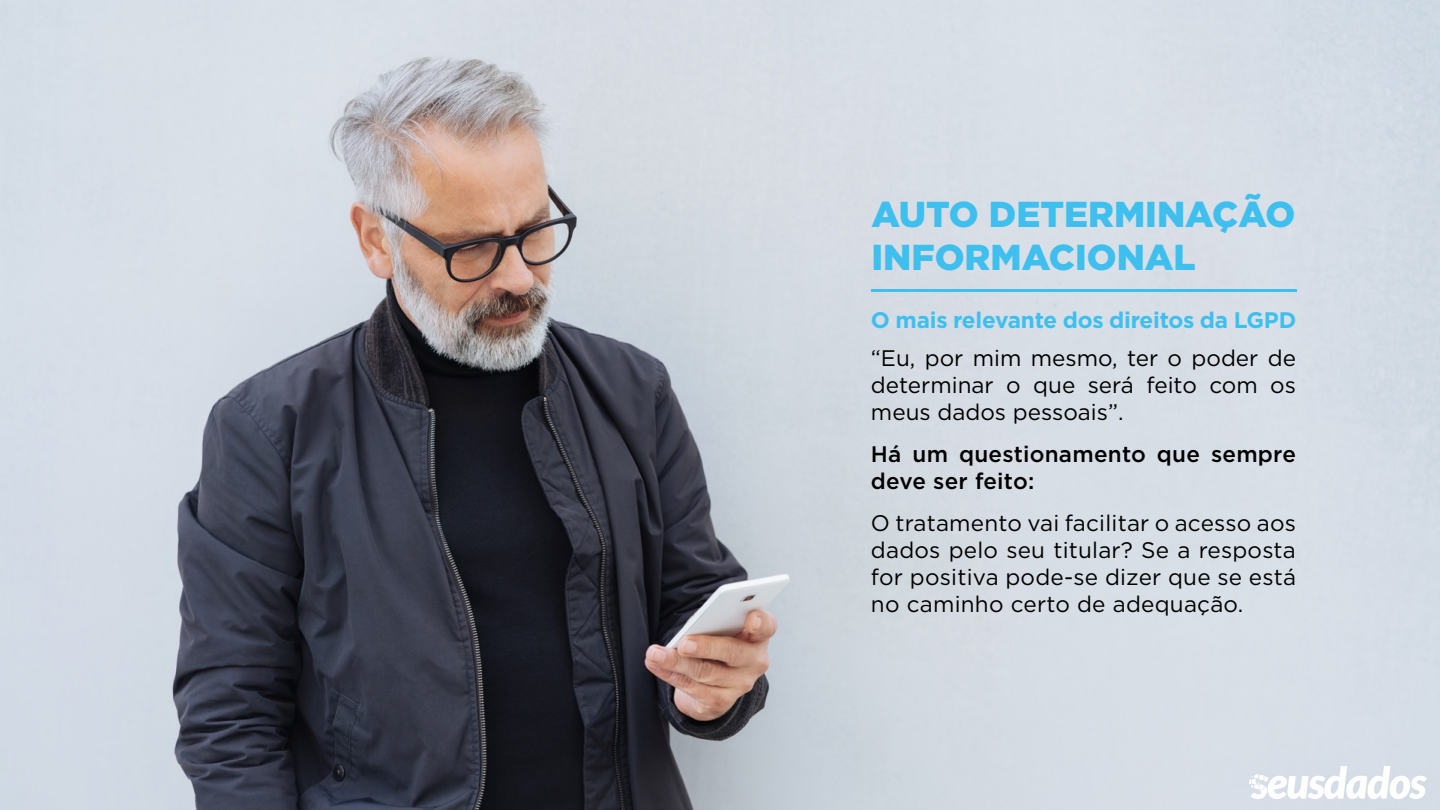
<style>
.page{position:relative;width:1440px;height:810px;background:#fff}
.page>*{position:absolute;margin:0;border:0;box-sizing:border-box;transform-origin:0 0}
.t1{font:900 36px/43.2px "Gotham";color:#3ebfee}
.t2{font:22.5px/27px "Gotham";color:#000;text-align:justify}
.t3{font:500 22.5px/27px "Gotham";letter-spacing:.01em;color:#000}
.t4{font:700 22.5px "Gotham";letter-spacing:-.01em;color:#3ebfee}
</style>
<div class="page">
<img style="left:0;top:0;width:1440px;height:810px">
<hr style="left:871px;top:289px;width:425px;height:3px;background:#3ebfee">
<img style="left:1250px;top:766px;width:177px;height:32px">
<h1 class="t1" style="left:871px;top:192px;width:425px">AUTO DETERMINAÇÃO<br>INFORMACIONAL</h1>
<p class="t4" style="left:871px;top:307px;width:427px">O mais relevante dos direitos da LGPD</p>
<p class="t2" style="left:871px;top:344px;width:427px">“Eu, por mim mesmo, ter o poder de determinar o que será feito com os meus dados pessoais”.</p>
<p class="t3" style="left:871px;top:441px;width:426px">Há um questionamento que sempre deve ser feito:</p>
<p class="t2" style="left:871px;top:509px;width:427px">O tratamento vai facilitar o acesso aos dados pelo seu titular? Se a resposta for positiva pode-se dizer que se está no caminho certo de adequação.</p>
</div>
